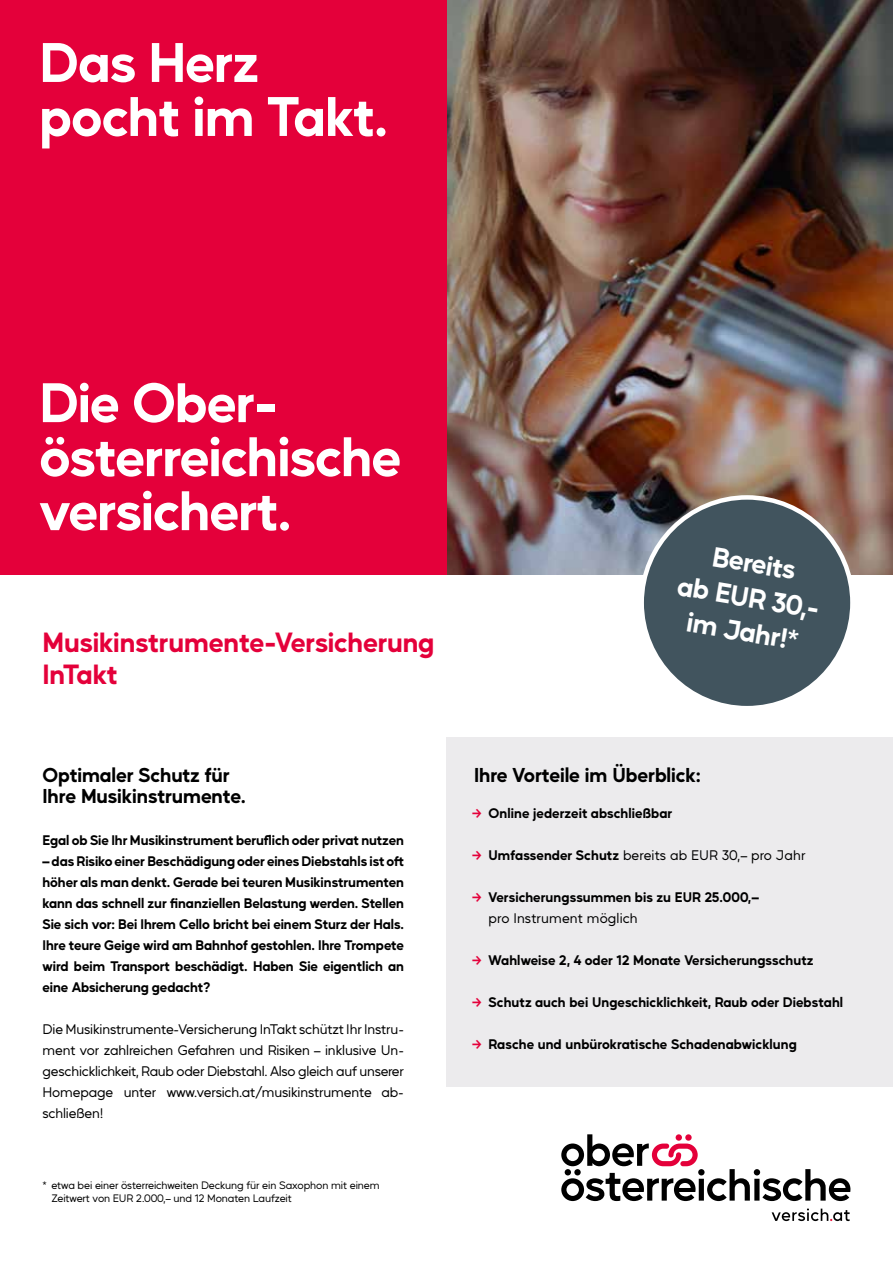
<style>
.page{position:relative;width:893px;height:1263px;background:#fff}
.page>*{position:absolute;margin:0;border:0;box-sizing:border-box;transform-origin:0 0}
.t1{font:700 54px/54px "Mustica Pro";letter-spacing:-.015em;color:#fff}
.t2{font:700 27px/31.5px "Mustica Pro";letter-spacing:-.005em;color:#e4003a}
.t3{font:700 27px/34.5px "Mustica Pro";color:#fff;text-align:center}
.t4{font:700 19.5px/21px "Mustica Pro";letter-spacing:-.005em;color:#000}
.t5{font:700 13.5px/21px "Mustica Pro";letter-spacing:.005em;color:#000;text-align:justify}
.t6{font:13.5px/21px "Mustica Pro";letter-spacing:-.01em;color:#000;text-align:justify}
.t7{font:13.5px "Mustica Pro";letter-spacing:.01em;color:#000}
.t8{font:10.5px/13.5px "Mustica Pro";letter-spacing:-.01em;color:#000}
.s1{font-weight:700}
</style>
<div class="page">
<img style="left:446px;top:0;width:447px;height:574px">
<div style="left:446px;top:737px;width:447px;height:349px;background:#ecebed"></div>
<svg style="left:772px;top:1208px;width:78px;height:13px"></svg>
<svg style="left:561px;top:1134px;width:289px;height:67px"></svg>
<svg style="left:685px;top:1134px;width:7px;height:7px"></svg>
<div style="left:676px;top:1134px;width:6px;height:7px;background:#e4003a;border-radius:50%"></div>
<div style="left:0;top:0;width:446px;height:574px;background:#e4003a"></div>
<div style="left:642px;top:497px;width:210px;height:211px;background:#41545e;border-radius:50%"></div>
<h1 class="t1" style="left:39px;top:30px;width:350px">Das Herz pocht im Takt.</h1>
<h1 class="t1" style="left:39px;top:370px;width:363px">Die Ober&shy;österreichische versichert.</h1>
<h2 class="t2" style="left:43px;top:624px;width:393px">Musikinstrumente-Versicherung<br>InTakt</h2>
<h3 class="t4" style="left:43px;top:762px;width:205px">Optimaler Schutz für<br>Ihre Musikinstrumente.</h3>
<p class="t5" style="left:43px;top:828px;width:363px">Egal ob Sie Ihr Musikinstrument beruflich oder privat nutzen</p>
<p class="t5" style="left:43px;top:849px;width:363px">– das Risiko einer Beschädigung oder eines Diebstahls ist oft höher als man denkt. Gerade bei teuren Musikinstrumenten kann das schnell zur finanziellen Belastung werden. Stellen Sie sich vor: Bei Ihrem Cello bricht bei einem Sturz der Hals.<br>Ihre teure Geige wird am Bahnhof gestohlen. Ihre Trompete wird beim Transport beschädigt. Haben Sie eigentlich an eine Absicherung gedacht?</p>
<p class="t6" style="left:43px;top:1017px;width:363px">Die Musikinstrumente-Versicherung InTakt schützt Ihr Instru&shy;ment vor zahlreichen Gefahren und Risiken – inklusive Un&shy;geschicklichkeit, Raub oder Diebstahl. Also gleich auf unserer Homepage unter www.versich.at/musikinstrumente ab&shy;schließen!</p>
<p class="t8" style="left:52px;top:1177px;width:330px;text-indent:-9px">* etwa bei einer österreichweiten Deckung für ein Saxophon mit einem<br>Zeitwert von EUR 2.000,– und 12 Monaten Laufzeit</p>
<h2 class="t3" style="left:687px;top:531px;width:145px;rotate:10deg">Bereits<br>ab EUR 30,- im Jahr!*</h2>
<h3 class="t4" style="left:474px;top:762px;width:228px">Ihre Vorteile im Überblick:</h3>
<p class="t5" style="left:488px;top:801px;width:185px">Online jederzeit abschließbar</p>
<p class="t7" style="left:488px;top:844px;width:318px"><span class="s1">Umfassender Schutz</span> bereits ab EUR 30,– pro Jahr</p>
<p class="t5" style="left:488px;top:885px;width:272px">Versicherungssummen bis zu EUR 25.000,–</p>
<p class="t7" style="left:488px;top:907px;width:151px">pro Instrument möglich</p>
<p class="t5" style="left:488px;top:948px;width:327px">Wahlweise 2, 4 oder 12 Monate Versicherungsschutz</p>
<p class="t5" style="left:488px;top:990px;width:356px">Schutz auch bei Ungeschicklichkeit, Raub oder Diebstahl</p>
<p class="t5" style="left:488px;top:1032px;width:310px">Rasche und unbürokratische Schadenabwicklung</p>
</div>
